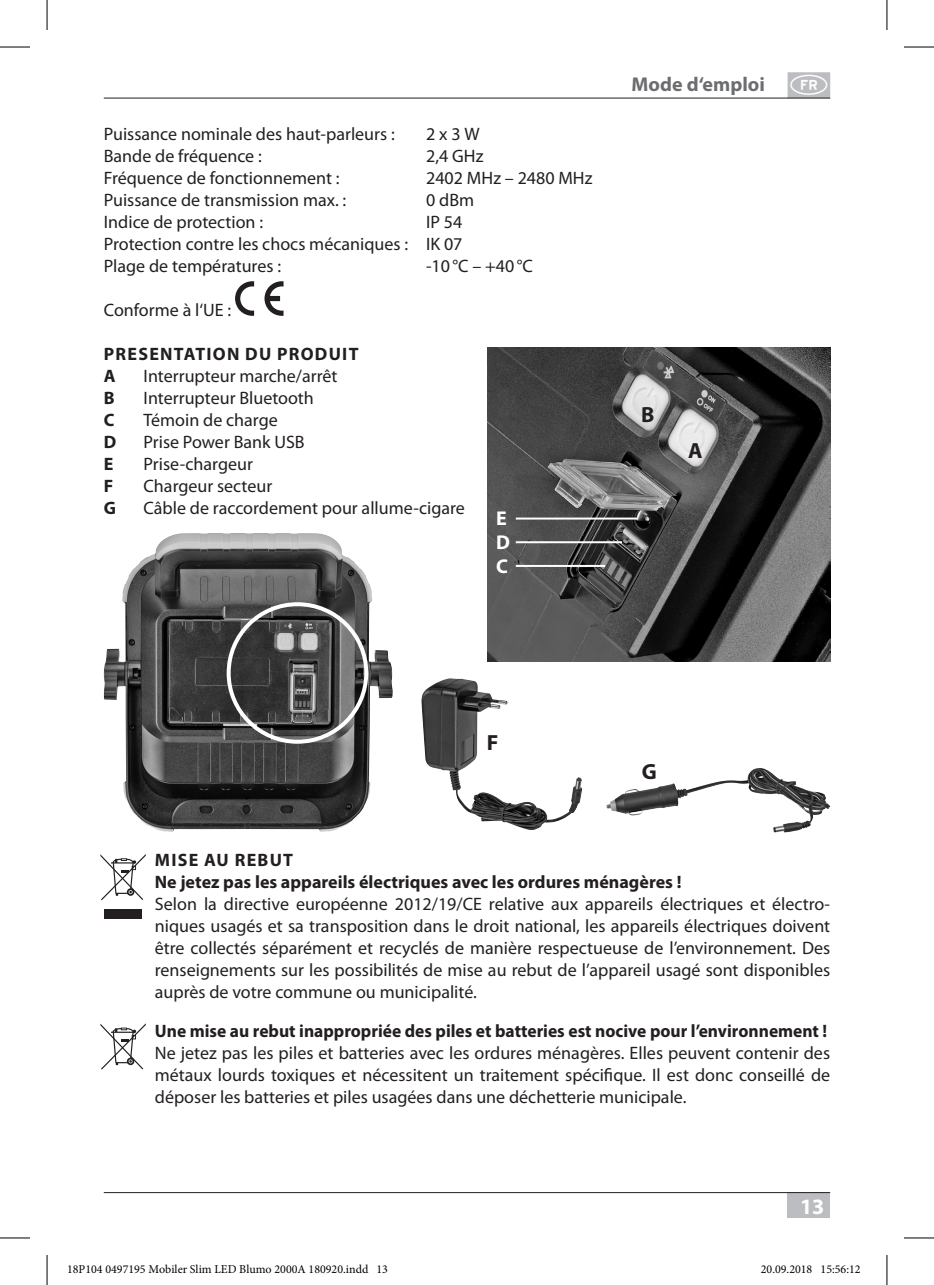
<style>
.page{position:relative;width:934px;height:1285px;background:#fff}
.page>*{position:absolute;margin:0;border:0;box-sizing:border-box;transform-origin:0 0}
.t1{font:700 22px "Myriad Pro";color:#231f20}
.t2{font:700 22px "Myriad Pro";color:#fff}
.t3{font:700 20px "Myriad Pro";color:#6c6d70}
.t4{font:700 20px/24px "Myriad Pro";color:#fff}
.t5{font:18px/22px "Myriad Pro";color:#231f20;text-align:justify}
.t6{font:700 18px/22px "Myriad Pro";color:#231f20}
.t7{font:700 18px/22px "Myriad Pro";letter-spacing:.07em;color:#231f20}
.t8{font:12px "Minion Pro";color:#000}
.s1{font-family:"Country 2 Pi";font-weight:400;font-size:23.4px;color:#fff}
</style>
<div class="page">
<div style="left:787px;top:1192px;width:42px;height:26px;background:#bcbdc0"></div>
<div style="left:787px;top:72px;width:42px;height:26px;background:#bcbdc0"></div>
<hr style="left:104px;top:98px;width:725px;height:1px;background:#231f20">
<hr style="left:104px;top:1192px;width:725px;height:1px;background:#231f20">
<svg style="left:235px;top:281px;width:19px;height:35px"></svg>
<svg style="left:264px;top:281px;width:19px;height:35px"></svg>
<div style="left:104px;top:909px;width:38px;height:9px;background:#231f20"></div>
<svg style="left:100px;top:854px;width:46px;height:46px"></svg>
<svg style="left:100px;top:1023px;width:46px;height:46px"></svg>
<img style="left:104px;top:533px;width:266px;height:298px">
<div style="left:226px;top:602px;width:142px;height:141px;border:4px solid #fff;border-radius:50%"></div>
<img style="left:421px;top:679px;width:161px;height:151px">
<img style="left:606px;top:768px;width:186px;height:47px">
<img style="left:487px;top:347px;width:342px;height:314px">
<hr style="left:515px;top:517px;width:122px;height:2px;background:#fff">
<hr style="left:515px;top:541px;width:106px;height:2px;background:#fff">
<hr style="left:515px;top:565px;width:90px;height:2px;background:#fff">
<hr style="left:0;top:47px;width:30px;height:1px;background:#000">
<hr style="left:903px;top:47px;width:30px;height:1px;background:#000">
<hr style="left:0;top:1237px;width:30px;height:1px;background:#000">
<hr style="left:903px;top:1237px;width:30px;height:1px;background:#000">
<hr style="left:47px;top:0;width:1px;height:30px;background:#000">
<hr style="left:47px;top:1255px;width:1px;height:30px;background:#000">
<hr style="left:886px;top:0;width:1px;height:30px;background:#000">
<hr style="left:886px;top:1255px;width:1px;height:30px;background:#000">
<p class="t5" style="left:104px;top:123px;width:292px">Puissance nominale des haut-parleurs :</p>
<p class="t5" style="left:426px;top:123px;width:55px">2 x 3W</p>
<p class="t5" style="left:104px;top:145px;width:159px">Bande de fréquence :</p>
<p class="t5" style="left:426px;top:145px;width:59px">2,4 GHz</p>
<p class="t5" style="left:104px;top:167px;width:237px">Fréquence de fonctionnement :</p>
<p class="t5" style="left:426px;top:167px;width:168px">2402 MHz – 2480 MHz</p>
<p class="t5" style="left:104px;top:189px;width:244px">Puissance de transmission max. :</p>
<p class="t5" style="left:426px;top:189px;width:49px">0 dBm</p>
<p class="t5" style="left:104px;top:211px;width:161px">Indice de protection :</p>
<p class="t5" style="left:104px;top:211px;width:360px;text-indent:322px">IP 54<br>Protection contre les chocs mécaniques : IK 07<br>Plage de températures :</p>
<p class="t5" style="left:426px;top:255px;width:108px">-10°C – +40°C</p>
<p class="t5" style="left:104px;top:298px;width:129px">Conforme à l‘UE :</p>
<p class="t7" style="left:104px;top:342px;width:256px">PRESENTATION DU PRODUIT<br>A</p>
<p class="t5" style="left:143px;top:364px;width:195px">Interrupteur marche/arrêt</p>
<p class="t6" style="left:104px;top:386px;width:12px">B</p>
<p class="t5" style="left:143px;top:386px;width:172px">Interrupteur Bluetooth</p>
<p class="t6" style="left:104px;top:408px;width:12px">C</p>
<p class="t5" style="left:143px;top:408px;width:136px">Témoin de charge</p>
<p class="t6" style="left:104px;top:430px;width:14px">D</p>
<p class="t5" style="left:143px;top:430px;width:163px">Prise Power Bank USB</p>
<p class="t6" style="left:104px;top:452px;width:11px">E</p>
<p class="t5" style="left:143px;top:452px;width:111px">Prise-chargeur</p>
<p class="t6" style="left:104px;top:474px;width:11px">F</p>
<p class="t5" style="left:143px;top:474px;width:130px">Chargeur secteur</p>
<p class="t6" style="left:104px;top:496px;width:14px">G</p>
<p class="t5" style="left:143px;top:496px;width:323px">Câble de raccordement pour allume-cigare</p>
<p class="t4" style="left:496px;top:505px;width:15px">E<br>D<br>C</p>
<p class="t3" style="left:631px;top:72px;width:197px">Mode d‘emploi <span class="s1">G</span></p>
<p class="t1" style="left:641px;top:400px;width:15px">B</p>
<p class="t1" style="left:688px;top:436px;width:16px">A</p>
<p class="t1" style="left:486px;top:728px;width:13px">F</p>
<p class="t1" style="left:641px;top:757px;width:17px">G</p>
<p class="t6" style="left:155px;top:848px;width:528px">MISE AU REBUT<br>Ne jetez pas les appareils électriques avec les ordures ménagères !</p>
<p class="t5" style="left:155px;top:892px;width:676px">Selon la directive européenne 2012/19/CE relative aux appareils électriques et électro&shy;niques usagés et sa transposition dans le droit national, les appareils électriques doivent être collectés séparément et recyclés de manière respectueuse de l’environnement. Des renseignements sur les possibilités de mise au rebut de l’appareil usagé sont disponibles auprès de votre commune ou municipalité.</p>
<p class="t6" style="left:155px;top:1019px;width:673px">Une mise au rebut inappropriée des piles et batteries est nocive pour l’environnement !</p>
<p class="t5" style="left:155px;top:1041px;width:676px">Ne jetez pas les piles et batteries avec les ordures ménagères. Elles peuvent contenir des métaux lourds toxiques et nécessitent un traitement spécifique. Il est donc conseillé de déposer les batteries et piles usagées dans une déchetterie municipale.</p>
<p class="t2" style="left:799px;top:1191px;width:26px">13</p>
<p class="t8" style="left:67px;top:1261px;width:322px">18P104 0497195 Mobiler Slim LED Blumo 2000A 180920.indd 13</p>
<p class="t8" style="left:760px;top:1261px;width:101px">20.09.2018 15:56:12</p>
</div>
